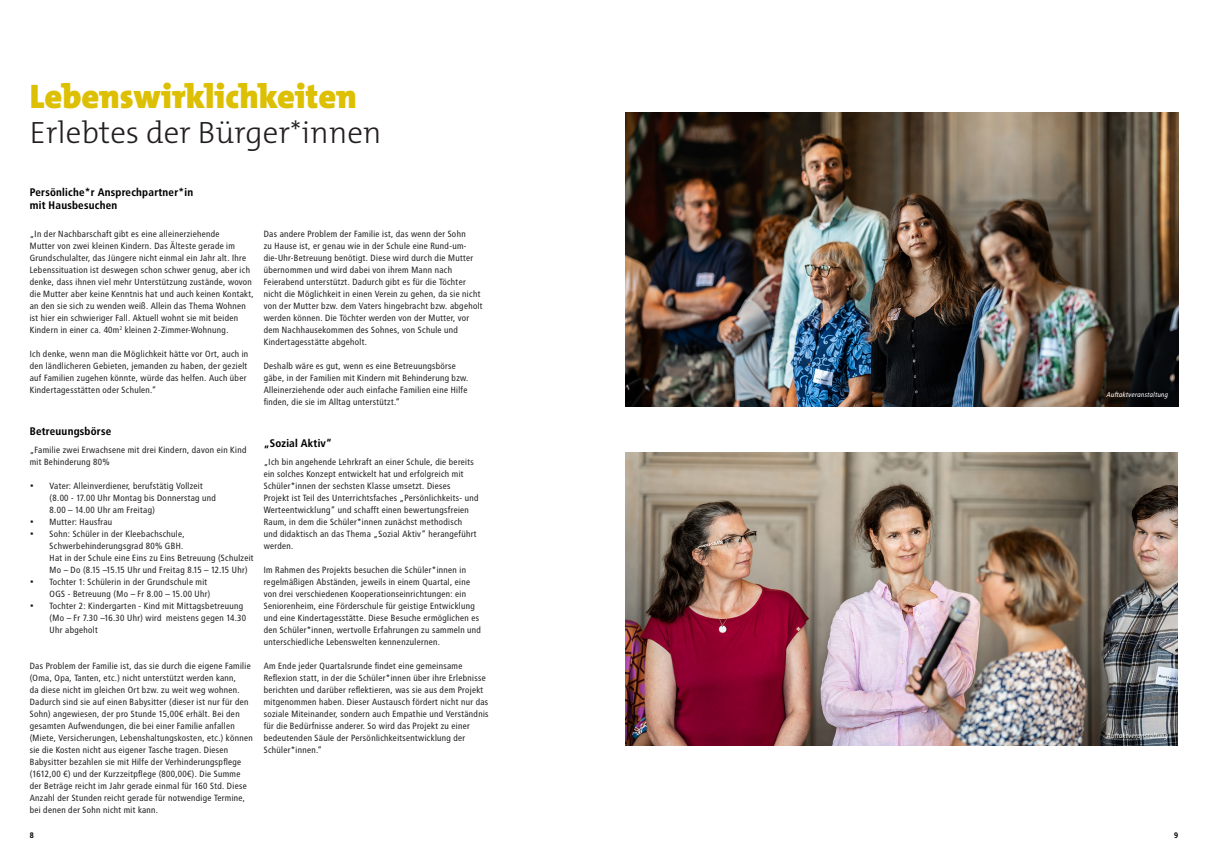
<style>
.page{position:relative;width:1208px;height:859px;background:#fff}
.page>*{position:absolute;margin:0;border:0;box-sizing:border-box;transform-origin:0 0}
.Headline_gelb{font:900 34.2px "The Mix C5";color:#ddc003}
.Headline-schwarz{font:300 31px "The Mix C5";color:#231f20}
.Zwischentitel_Aufmacher{font:700 11px "Transit Pro";color:#000}
.Fließtext{font:9px/12px "Transit Pro";color:#231f20}
.t1{font:700 8px "Transit Pro";color:#000}
.Marginalien{font:italic 7px "Transit Pro";color:#fff}
.s1{font-weight:700;font-size:11px}
</style>
<div class="page">
<img style="left:625px;top:113px;width:553px;height:294px">
<img style="left:625px;top:452px;width:553px;height:294px">
<p class="Headline_gelb" style="left:30px;top:75px;width:329px">Lebenswirklichkeiten</p>
<p class="Headline-schwarz" style="left:30px;top:113px;width:353px">Erlebtes der Bürger*innen</p>
<p class="Zwischentitel_Aufmacher" style="left:30px;top:186px;width:165px">Persönliche*r Ansprechpartner*in</p>
<p class="Zwischentitel_Aufmacher" style="left:30px;top:199px;width:89px">mit Hausbesuchen</p>
<p class="Fließtext" style="left:30px;top:227px;width:226px">„In der Nachbarschaft gibt es eine alleinerziehende<br>Mutter von zwei kleinen Kindern. Das Älteste gerade im Grundschulalter, das Jüngere nicht einmal ein Jahr alt. Ihre Lebenssituation ist deswegen schon schwer genug, aber ich denke, dass ihnen viel mehr Unterstützung zustände, wovon die Mutter aber keine Kenntnis hat und auch keinen Kontakt, an den sie sich zu wenden weiß. Allein das Thema Wohnen ist hier ein schwieriger Fall. Aktuell wohnt sie mit beiden Kindern in einer ca. 40m<sup>2</sup> kleinen 2-Zimmer-Wohnung.</p>
<p class="Fließtext" style="left:30px;top:347px;width:220px">Ich denke, wenn man die Möglichkeit hätte vor Ort, auch in den ländlicheren Gebieten, jemanden zu haben, der gezielt auf Familien zugehen könnte, würde das helfen. Auch über Kindertagesstätten oder Schulen.“</p>
<p class="Zwischentitel_Aufmacher" style="left:30px;top:425px;width:83px">Betreuungsbörse</p>
<p class="Fließtext" style="left:30px;top:443px;width:218px">„Familie zwei Erwachsene mit drei Kindern, davon ein Kind mit Behinderung 80%</p>
<p class="Fließtext" style="left:50px;top:479px;width:168px;text-indent:-20px"><span class="s1">•</span> Vater: Alleinverdiener, berufstätig Vollzeit (8.00 - 17.00 Uhr Montag bis Donnerstag und<br>8.00 – 14.00 Uhr am Freitag)</p>
<p class="Fließtext" style="left:30px;top:515px;width:84px"><span class="s1">•</span> Mutter: Hausfrau</p>
<p class="Fließtext" style="left:50px;top:527px;width:206px;text-indent:-20px"><span class="s1">•</span> Sohn: Schüler in der Kleebachschule, Schwerbehinderungsgrad 80% GBH.<br>Hat in der Schule eine Eins zu Eins Betreuung (Schulzeit Mo – Do (8.15 –15.15 Uhr und Freitag 8.15 – 12.15 Uhr)</p>
<p class="Fließtext" style="left:50px;top:575px;width:163px;text-indent:-20px"><span class="s1">•</span> Tochter 1: Schülerin in der Grundschule mit<br>OGS - Betreuung (Mo – Fr 8.00 – 15.00 Uhr)</p>
<p class="Fließtext" style="left:50px;top:599px;width:198px;text-indent:-20px"><span class="s1">•</span> Tochter 2: Kindergarten - Kind mit Mittagsbetreuung (Mo – Fr 7.30 –16.30 Uhr) wird meistens gegen 14.30<br>Uhr abgeholt</p>
<p class="Fließtext" style="left:30px;top:659px;width:225px">Das Problem der Familie ist, das sie durch die eigene Familie (Oma, Opa, Tanten, etc.) nicht unterstützt werden kann,<br>da diese nicht im gleichen Ort bzw. zu weit weg wohnen.<br>Dadurch sind sie auf einen Babysitter (dieser ist nur für den Sohn) angewiesen, der pro Stunde 15,00€ erhält. Bei den gesamten Aufwendungen, die bei einer Familie anfallen (Miete, Versicherungen, Lebenshaltungskosten, etc.) können sie die Kosten nicht aus eigener Tasche tragen. Diesen Babysitter bezahlen sie mit Hilfe der Verhinderungspflege (1612,00 €) und der Kurzzeitpflege (800,00€). Die Summe der Beträge reicht im Jahr gerade einmal für 160 Std. Diese Anzahl der Stunden reicht gerade für notwendige Termine, bei denen der Sohn nicht mit kann.</p>
<p class="Fließtext" style="left:264px;top:227px;width:221px">Das andere Problem der Familie ist, das wenn der Sohn<br>zu Hause ist, er genau wie in der Schule eine Rund-um&shy;die-Uhr-Betreuung benötigt. Diese wird durch die Mutter übernommen und wird dabei von ihrem Mann nach Feierabend unterstützt. Dadurch gibt es für die Töchter nicht die Möglichkeit in einen Verein zu gehen, da sie nicht von der Mutter bzw. dem Vaters hingebracht bzw. abgeholt werden können. Die Töchter werden von der Mutter, vor dem Nachhausekommen des Sohnes, von Schule und Kindertagesstätte abgeholt.</p>
<p class="Fließtext" style="left:264px;top:359px;width:207px">Deshalb wäre es gut, wenn es eine Betreuungsbörse gäbe, in der Familien mit Kindern mit Behinderung bzw.<br>Alleinerziehende oder auch einfache Familien eine Hilfe finden, die sie im Alltag unterstützt.“</p>
<p class="Zwischentitel_Aufmacher" style="left:264px;top:437px;width:70px">„Sozial Aktiv“</p>
<p class="Fließtext" style="left:264px;top:455px;width:216px">„Ich bin angehende Lehrkraft an einer Schule, die bereits ein solches Konzept entwickelt hat und erfolgreich mit Schüler*innen der sechsten Klasse umsetzt. Dieses Projekt ist Teil des Unterrichtsfaches „Persönlichkeits- und Werteentwicklung“ und schafft einen bewertungsfreien Raum, in dem die Schüler*innen zunächst methodisch und didaktisch an das Thema „Sozial Aktiv“ herangeführt werden.</p>
<p class="Fließtext" style="left:264px;top:563px;width:219px">Im Rahmen des Projekts besuchen die Schüler*innen in regelmäßigen Abständen, jeweils in einem Quartal, eine von drei verschiedenen Kooperationseinrichtungen: ein Seniorenheim, eine Förderschule für geistige Entwicklung und eine Kindertagesstätte. Diese Besuche ermöglichen es den Schüler*innen, wertvolle Erfahrungen zu sammeln und unterschiedliche Lebenswelten kennenzulernen.</p>
<p class="Fließtext" style="left:264px;top:659px;width:227px">Am Ende jeder Quartalsrunde findet eine gemeinsame Reflexion statt, in der die Schüler*innen über ihre Erlebnisse berichten und darüber reflektieren, was sie aus dem Projekt mitgenommen haben. Dieser Austausch fördert nicht nur das soziale Miteinander, sondern auch Empathie und Verständnis für die Bedürfnisse anderer. So wird das Projekt zu einer bedeutenden Säule der Persönlichkeitsentwicklung der Schüler*innen.“</p>
<p class="Marginalien" style="left:1106px;top:390px;width:63px">Auftaktveranstaltung</p>
<p class="Marginalien" style="left:1106px;top:731px;width:63px">Auftaktveranstaltung</p>
<p class="t1" style="left:30px;top:831px;width:6px">8</p>
<p class="t1" style="left:1174px;top:831px;width:6px">9</p>
</div>
